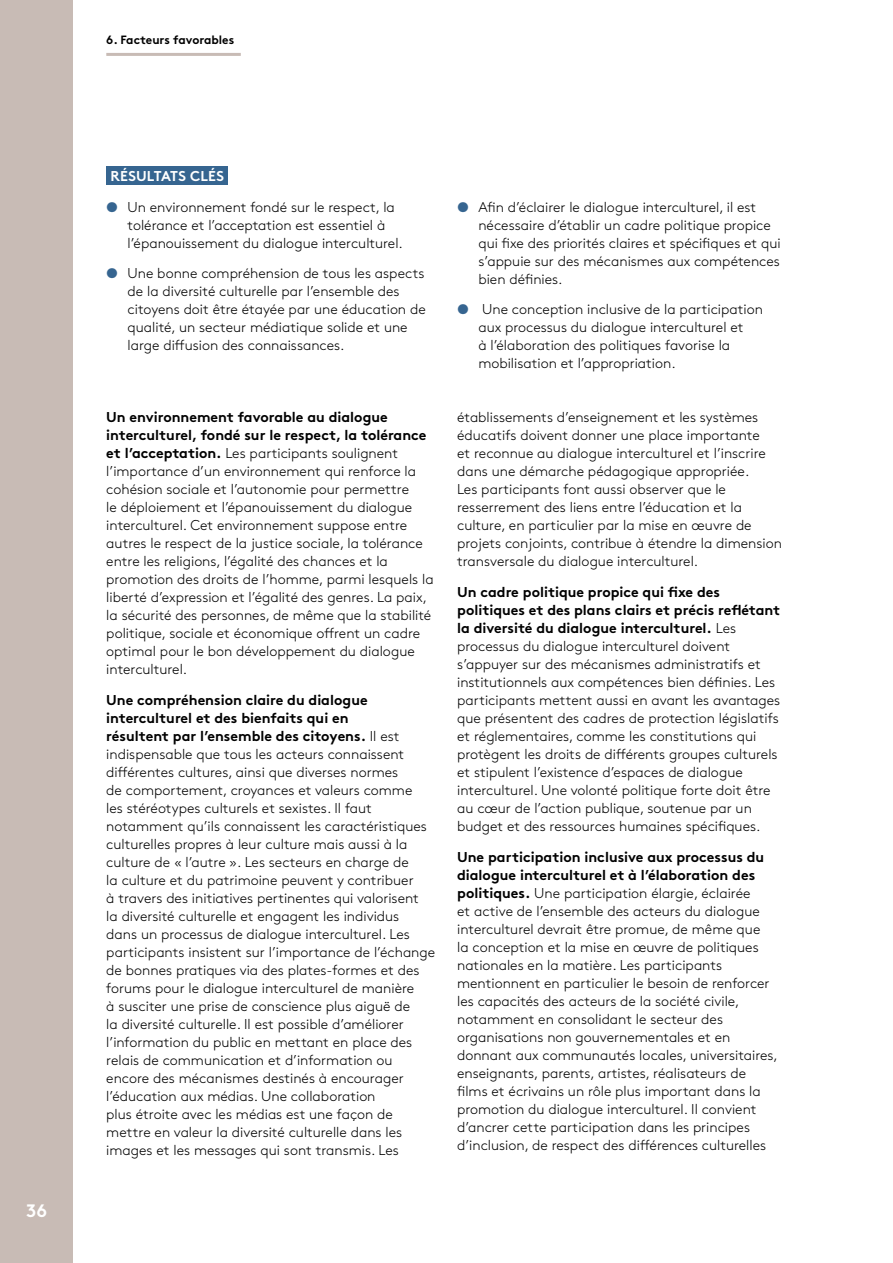
<style>
.page{position:relative;width:893px;height:1263px;background:#fff}
.page>*{position:absolute;margin:0;border:0;box-sizing:border-box;transform-origin:0 0}
.t1{font:700 18px "Brown Std";color:#fff}
.t2{font:300 14.25px/18px "Brown Std";color:#000}
.t3{font:700 14.25px "Brown Std";letter-spacing:.01em;color:#fff}
.t4{font:700 12px "Brown Std";color:#000}
.s1{font-weight:700}
</style>
<div class="page">
<hr style="left:106px;top:53px;width:135px;height:3px;background:#c8bbb5">
<div style="left:0;top:0;width:73px;height:1263px;background:#c8bbb5"></div>
<div style="left:106px;top:166px;width:122px;height:18px;background:#366590"></div>
<p class="t1" style="left:26px;top:1200px;width:22px">36</p>
<p class="t4" style="left:106px;top:33px;width:130px">6. Facteurs favorables</p>
<p class="t3" style="left:111px;top:167px;width:115px">RÉSULTATS CLÉS</p>
<p class="t2" style="left:128px;top:198px;width:277px">Un environnement fondé sur le respect, la tolérance et l’acceptation est essentiel à l’épanouissement du dialogue interculturel.</p>
<p class="t2" style="left:128px;top:265px;width:300px">Une bonne compréhension de tous les aspects de la diversité culturelle par l’ensemble des citoyens doit être étayée par une éducation de qualité, un secteur médiatique solide et une large diffusion des connaissances.</p>
<p class="t2" style="left:106px;top:409px;width:329px"><span class="s1">Un environnement favorable au dialogue interculturel, fondé sur le respect, la tolérance et l’acceptation.</span> Les participants soulignent l’importance d’un environnement qui renforce la cohésion sociale et l’autonomie pour permettre<br>le déploiement et l’épanouissement du dialogue interculturel. Cet environnement suppose entre autres le respect de la justice sociale, la tolérance entre les religions, l’égalité des chances et la promotion des droits de l’homme, parmi lesquels la liberté d’expression et l’égalité des genres. La paix, la sécurité des personnes, de même que la stabilité politique, sociale et économique offrent un cadre optimal pour le bon développement du dialogue interculturel.</p>
<p class="t2" style="left:106px;top:691px;width:330px"><span class="s1">Une compréhension claire du dialogue interculturel et des bienfaits qui en<br>résultent par l’ensemble des citoyens.</span> Il est indispensable que tous les acteurs connaissent différentes cultures, ainsi que diverses normes<br>de comportement, croyances et valeurs comme<br>les stéréotypes culturels et sexistes. Il faut notamment qu’ils connaissent les caractéristiques culturelles propres à leur culture mais aussi à la culture de « l’autre ». Les secteurs en charge de<br>la culture et du patrimoine peuvent y contribuer<br>à travers des initiatives pertinentes qui valorisent<br>la diversité culturelle et engagent les individus<br>dans un processus de dialogue interculturel. Les participants insistent sur l’importance de l’échange de bonnes pratiques via des plates-formes et des forums pour le dialogue interculturel de manière<br>à susciter une prise de conscience plus aiguë de<br>la diversité culturelle. Il est possible d’améliorer l’information du public en mettant en place des relais de communication et d’information ou encore des mécanismes destinés à encourager l’éducation aux médias. Une collaboration<br>plus étroite avec les médias est une façon de mettre en valeur la diversité culturelle dans les images et les messages qui sont transmis. Les</p>
<p class="t2" style="left:478px;top:198px;width:304px">Afin d’éclairer le dialogue interculturel, il est nécessaire d’établir un cadre politique propice qui fixe des priorités claires et spécifiques et qui s’appuie sur des mécanismes aux compétences bien définies.</p>
<p class="t2" style="left:478px;top:301px;width:286px">Une conception inclusive de la participation aux processus du dialogue interculturel et<br>à l’élaboration des politiques favorise la mobilisation et l’appropriation.</p>
<p class="t2" style="left:457px;top:409px;width:326px">établissements d’enseignement et les systèmes éducatifs doivent donner une place importante<br>et reconnue au dialogue interculturel et l’inscrire dans une démarche pédagogique appropriée.<br>Les participants font aussi observer que le resserrement des liens entre l’éducation et la culture, en particulier par la mise en œuvre de projets conjoints, contribue à étendre la dimension transversale du dialogue interculturel.</p>
<p class="t2" style="left:457px;top:583px;width:325px"><span class="s1">Un cadre politique propice qui fixe des politiques et des plans clairs et précis reflétant la diversité du dialogue interculturel.</span> Les processus du dialogue interculturel doivent s’appuyer sur des mécanismes administratifs et institutionnels aux compétences bien définies. Les participants mettent aussi en avant les avantages que présentent des cadres de protection législatifs et réglementaires, comme les constitutions qui protègent les droits de différents groupes culturels et stipulent l’existence d’espaces de dialogue interculturel. Une volonté politique forte doit être au cœur de l’action publique, soutenue par un budget et des ressources humaines spécifiques.</p>
<p class="t2" style="left:457px;top:848px;width:322px"><span class="s1">Une participation inclusive aux processus du dialogue interculturel et à l’élaboration des politiques.</span> Une participation élargie, éclairée<br>et active de l’ensemble des acteurs du dialogue interculturel devrait être promue, de même que<br>la conception et la mise en œuvre de politiques nationales en la matière. Les participants mentionnent en particulier le besoin de renforcer les capacités des acteurs de la société civile, notamment en consolidant le secteur des organisations non gouvernementales et en donnant aux communautés locales, universitaires, enseignants, parents, artistes, réalisateurs de films et écrivains un rôle plus important dans la promotion du dialogue interculturel. Il convient d’ancrer cette participation dans les principes d’inclusion, de respect des différences culturelles</p>
</div>
